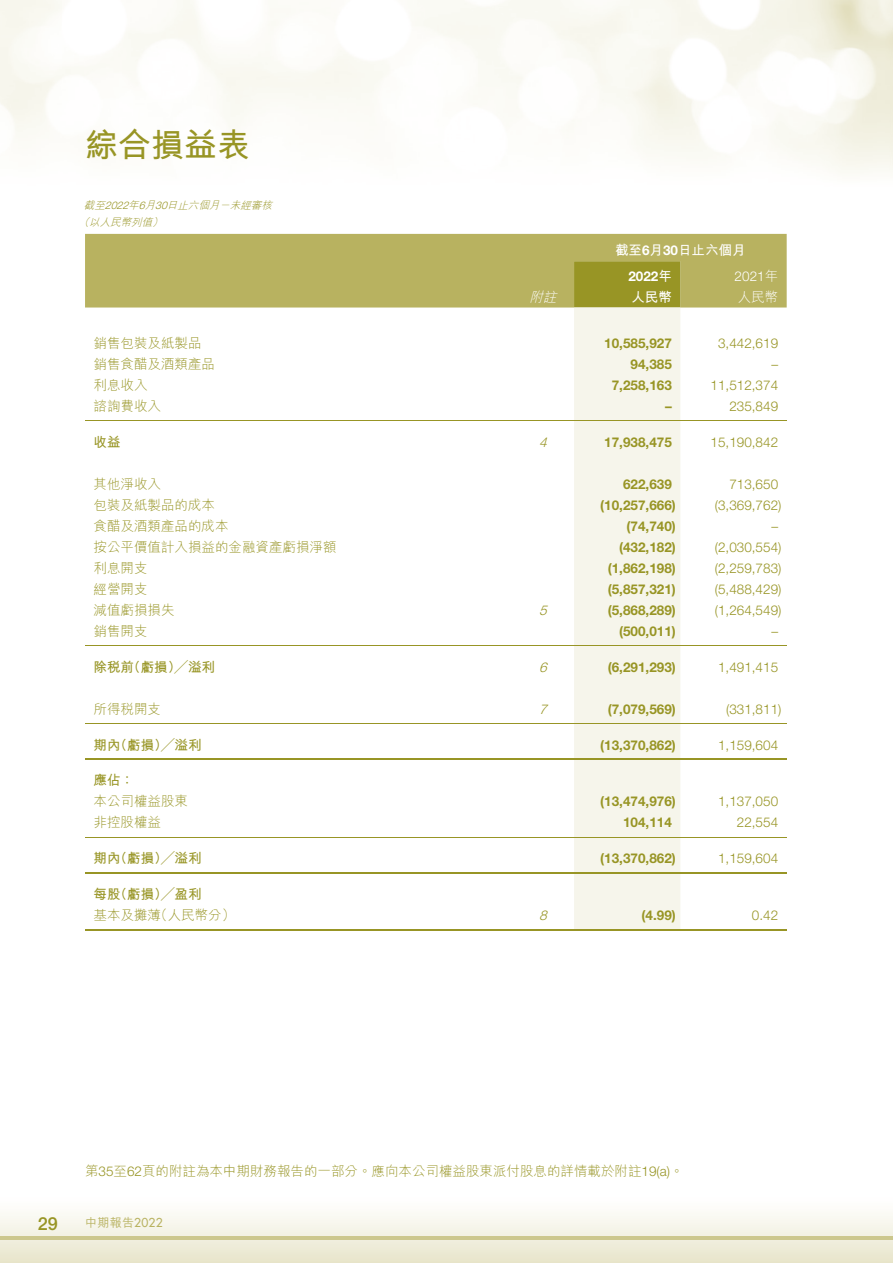
<style>
.page{position:relative;width:893px;height:1263px;background:#fff}
.page>*{position:absolute;margin:0;border:0;box-sizing:border-box;transform-origin:0 0}
.t1{font:33px "M Hei HK Bold E Ten B5 H";color:#989525}
.t2{font:500 18px "Helvetica Neue LT Std";color:#989525}
.t3{font:700 13.5px "Helvetica Neue LT Std";color:#989525}
.t4{font:13.5px "M Hei HK Light E Ten B5 H";color:#989525}
.t5{font:300 13.5px "Helvetica Neue LT Std";color:#989525}
.t6{font:13.5px "M Hei HK Bold E Ten B5 H";color:#989525}
.t7{font:13.5px "M Hei HK Bold E Ten B5 H";color:#fff}
.t8{font:700 13.5px "Helvetica Neue LT Std";color:#fff}
.t9{font:300 13.5px "Helvetica Neue LT Std";color:#fff}
.t10{font:italic 300 13.5px "Helvetica Neue LT Std";color:#989525}
.t11{font:13.5px "M Hei HK Light E Ten B5 H";color:#fff}
.t12{font:italic 13.5px "M Hei HK Light E Ten B5 H";color:#fff}
.t13{font:12px "M Hei HK Medium E Ten B5 H";color:#b8b260}
.t14{font:italic 10.5px/16.5px "M Hei HK Light E Ten B5 H";color:#989525}
.s1{font-family:"Helvetica Neue LT Std";font-weight:300}
.s2{font-family:"Helvetica Neue LT Std";font-weight:700}
.s3{font-family:"M Hei HK Bold E Ten B5 H";font-weight:400}
.s4{font-family:"M Hei HK Light E Ten B5 H";font-weight:400}
.s5{font-family:"Futura Std";font-weight:500}
</style>
<div class="page">
<div style="left:0;top:1167px;width:893px;height:96px;background:linear-gradient(to bottom,#fff,#e9e6cd)"></div>
<hr style="left:0;top:1236px;width:893px;height:3px;background:#ccc78d">
<div style="left:85px;top:234px;width:702px;height:73px;background:#b8b260"></div>
<div style="left:574px;top:261px;width:106px;height:46px;background:#989525"></div>
<div style="left:574px;top:307px;width:106px;height:622px;background:#f6f5eb"></div>
<hr style="left:85px;top:420px;width:702px;height:1px;background:#989525">
<hr style="left:85px;top:645px;width:702px;height:1px;background:#989525">
<hr style="left:85px;top:723px;width:702px;height:1px;background:#989525">
<hr style="left:85px;top:758px;width:702px;height:2px;background:#989525">
<hr style="left:85px;top:837px;width:702px;height:1px;background:#989525">
<hr style="left:85px;top:872px;width:702px;height:1px;background:#989525">
<hr style="left:85px;top:929px;width:702px;height:1px;background:#989525">
<h1 class="t1" style="left:85px;top:132px;width:166px">綜合損益表</h1>
<p class="t14" style="left:79px;top:198px;width:197px;text-indent:5px">截至<span class="s1">2022</span>年<span class="s1">6</span>月<span class="s1">30</span>日止六個月－未經審核（以人民幣列值）</p>
<p class="t7" style="left:615px;top:245px;width:132px">截至<span class="s2">6</span>月<span class="s2">30</span>日止六個月</p>
<p class="t8" style="left:628px;top:271px;width:45px">2022<span class="s3">年</span></p>
<p class="t9" style="left:735px;top:271px;width:45px">2021<span class="s4">年</span></p>
<p class="t12" style="left:529px;top:291px;width:32px">附註</p>
<p class="t7" style="left:631px;top:291px;width:42px">人民幣</p>
<p class="t11" style="left:738px;top:291px;width:42px">人民幣</p>
<p class="t4" style="left:94px;top:338px;width:109px">銷售包裝及紙製品</p>
<p class="t3" style="left:604px;top:338px;width:69px">10,585,927</p>
<p class="t5" style="left:718px;top:338px;width:62px">3,442,619</p>
<p class="t4" style="left:94px;top:359px;width:123px">銷售食醋及酒類產品</p>
<p class="t3" style="left:631px;top:359px;width:43px">94,385</p>
<p class="t5" style="left:771px;top:359px;width:8px">–</p>
<p class="t4" style="left:94px;top:380px;width:55px">利息收入</p>
<p class="t3" style="left:612px;top:380px;width:62px">7,258,163</p>
<p class="t5" style="left:711px;top:380px;width:69px">11,512,374</p>
<p class="t4" style="left:94px;top:401px;width:69px">諮詢費收入</p>
<p class="t3" style="left:665px;top:401px;width:8px">–</p>
<p class="t5" style="left:729px;top:401px;width:50px">235,849</p>
<p class="t6" style="left:94px;top:437px;width:29px">收益</p>
<p class="t10" style="left:539px;top:437px;width:12px">4</p>
<p class="t3" style="left:604px;top:437px;width:69px">17,938,475</p>
<p class="t5" style="left:711px;top:437px;width:69px">15,190,842</p>
<p class="t4" style="left:94px;top:479px;width:69px">其他淨收入</p>
<p class="t3" style="left:623px;top:479px;width:50px">622,639</p>
<p class="t5" style="left:729px;top:479px;width:50px">713,650</p>
<p class="t4" style="left:94px;top:500px;width:123px">包裝及紙製品的成本</p>
<p class="t3" style="left:600px;top:500px;width:77px">(10,257,666)</p>
<p class="t5" style="left:715px;top:500px;width:68px">(3,369,762)</p>
<p class="t4" style="left:94px;top:521px;width:136px">食醋及酒類產品的成本</p>
<p class="t3" style="left:627px;top:521px;width:51px">(74,740)</p>
<p class="t5" style="left:771px;top:521px;width:8px">–</p>
<p class="t4" style="left:94px;top:542px;width:244px">按公平價值計入損益的金融資產虧損淨額</p>
<p class="t3" style="left:619px;top:542px;width:58px">(432,182)</p>
<p class="t5" style="left:715px;top:542px;width:68px">(2,030,554)</p>
<p class="t4" style="left:94px;top:563px;width:55px">利息開支</p>
<p class="t3" style="left:608px;top:563px;width:70px">(1,862,198)</p>
<p class="t5" style="left:715px;top:563px;width:68px">(2,259,783)</p>
<p class="t4" style="left:94px;top:584px;width:55px">經營開支</p>
<p class="t3" style="left:608px;top:584px;width:70px">(5,857,321)</p>
<p class="t5" style="left:715px;top:584px;width:68px">(5,488,429)</p>
<p class="t4" style="left:94px;top:605px;width:82px">減值虧損損失</p>
<p class="t10" style="left:539px;top:605px;width:12px">5</p>
<p class="t3" style="left:608px;top:605px;width:70px">(5,868,289)</p>
<p class="t5" style="left:715px;top:605px;width:68px">(1,264,549)</p>
<p class="t4" style="left:94px;top:626px;width:55px">銷售開支</p>
<p class="t3" style="left:619px;top:626px;width:58px">(500,011)</p>
<p class="t5" style="left:771px;top:626px;width:8px">–</p>
<p class="t6" style="left:94px;top:661px;width:123px">除稅前（虧損）╱溢利</p>
<p class="t10" style="left:539px;top:662px;width:12px">6</p>
<p class="t3" style="left:608px;top:662px;width:70px">(6,291,293)</p>
<p class="t5" style="left:718px;top:662px;width:62px">1,491,415</p>
<p class="t4" style="left:94px;top:703px;width:69px">所得稅開支</p>
<p class="t10" style="left:539px;top:704px;width:12px">7</p>
<p class="t3" style="left:608px;top:704px;width:70px">(7,079,569)</p>
<p class="t5" style="left:726px;top:704px;width:57px">(331,811)</p>
<p class="t6" style="left:94px;top:739px;width:109px">期內（虧損）╱溢利</p>
<p class="t3" style="left:600px;top:740px;width:77px">(13,370,862)</p>
<p class="t5" style="left:718px;top:740px;width:62px">1,159,604</p>
<p class="t6" style="left:94px;top:775px;width:42px">應佔：</p>
<p class="t4" style="left:94px;top:796px;width:96px">本公司權益股東</p>
<p class="t3" style="left:600px;top:797px;width:77px">(13,474,976)</p>
<p class="t5" style="left:718px;top:797px;width:62px">1,137,050</p>
<p class="t4" style="left:94px;top:817px;width:69px">非控股權益</p>
<p class="t3" style="left:623px;top:818px;width:50px">104,114</p>
<p class="t5" style="left:737px;top:818px;width:43px">22,554</p>
<p class="t6" style="left:94px;top:853px;width:109px">期內（虧損）╱溢利</p>
<p class="t3" style="left:600px;top:854px;width:77px">(13,370,862)</p>
<p class="t5" style="left:718px;top:854px;width:62px">1,159,604</p>
<p class="t6" style="left:94px;top:889px;width:109px">每股（虧損）╱盈利</p>
<p class="t4" style="left:94px;top:910px;width:143px">基本及攤薄（人民幣分）</p>
<p class="t10" style="left:539px;top:911px;width:12px">8</p>
<p class="t3" style="left:642px;top:911px;width:36px">(4.99)</p>
<p class="t5" style="left:752px;top:911px;width:28px">0.42</p>
<p class="t4" style="left:85px;top:1166px;width:600px">第<span class="s1">35</span>至<span class="s1">62</span>頁的附註為本中期財務報告的一部分。應向本公司權益股東派付股息的詳情載於附註<span class="s1">19(a)</span>。</p>
<h2 class="t2" style="left:38px;top:1217px;width:22px">29</h2>
<p class="t13" style="left:85px;top:1218px;width:79px">中期報告<span class="s5">2022</span></p>
</div>
